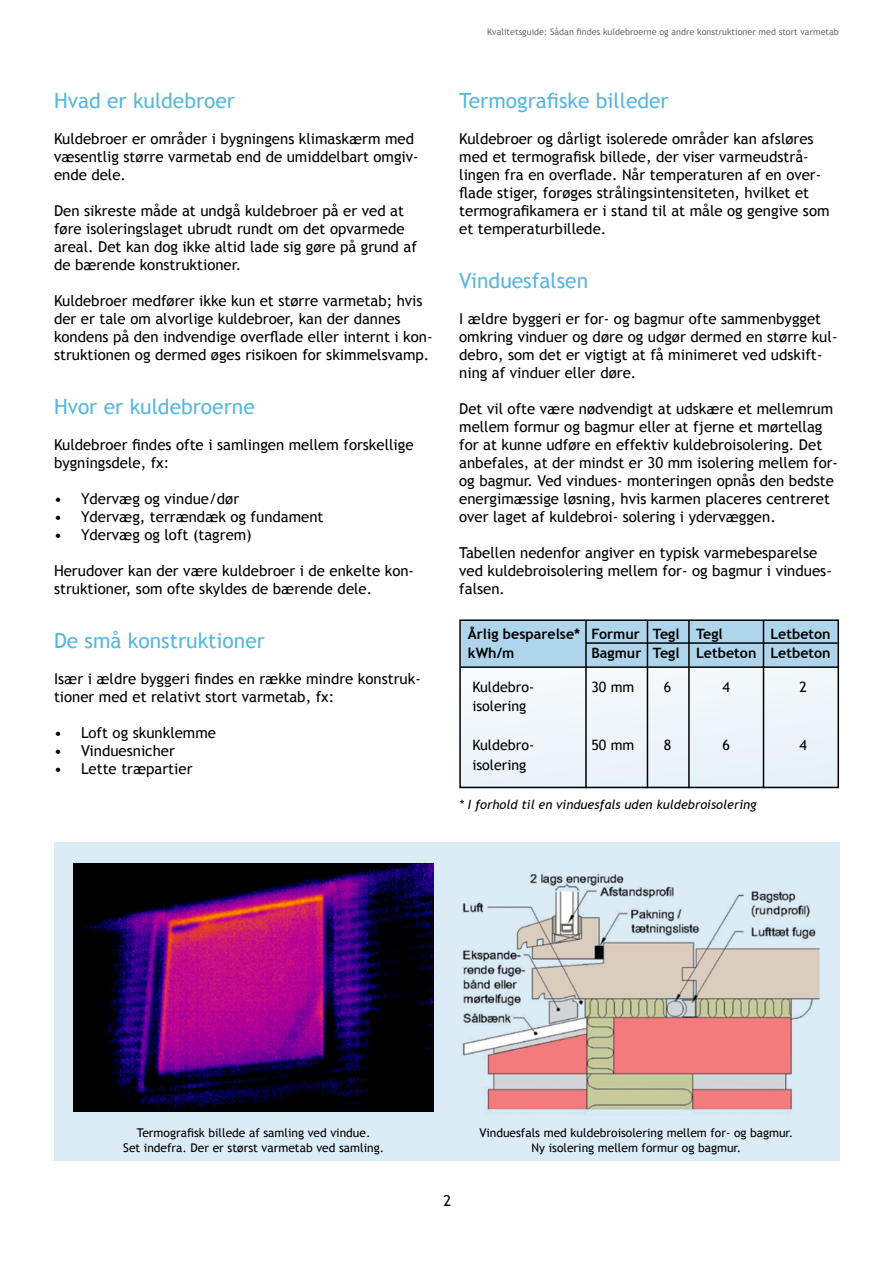
<style>
.page{position:relative;width:893px;height:1263px;background:#fff}
.page>*{position:absolute;margin:0;border:0;box-sizing:border-box;transform-origin:0 0}
.t1{font:21px "Trebuchet MS";color:#58b7dd}
.t2{font:15px/18px "Trebuchet MS";color:#000}
.t3{font:700 14.25px/19.5px "Trebuchet MS";color:#000}
.t4{font:14.25px "Trebuchet MS";color:#000}
.t5{font:italic 12.75px "Trebuchet MS";color:#000}
.t6{font:12px "Trebuchet MS";color:#000}
.t7{font:9px "Trebuchet MS";color:#6d6e71}
</style>
<div class="page">
<div style="left:54px;top:842px;width:785px;height:319px;background:#dcecf6"></div>
<img style="left:462px;top:874px;width:358px;height:241px">
<img style="left:74px;top:863px;width:360px;height:249px">
<div style="left:461px;top:620px;width:376px;height:47px;background:#aed5eb"></div>
<div style="left:461px;top:667px;width:376px;height:121px;background:#eef5fa"></div>
<div style="left:459px;top:619px;width:380px;height:169px;border:2px solid #000"></div>
<hr style="left:460px;top:666px;width:379px;height:2px;background:#000">
<hr style="left:585px;top:621px;width:2px;height:167px;background:#000">
<hr style="left:647px;top:621px;width:1px;height:167px;background:#000">
<hr style="left:688px;top:621px;width:2px;height:167px;background:#000">
<hr style="left:763px;top:621px;width:1px;height:167px;background:#000">
<hr style="left:586px;top:642px;width:251px;height:2px;background:#000">
<p class="t1" style="left:54px;top:88px;width:183px">Hvad er kuldebroer</p>
<p class="t2" style="left:54px;top:130px;width:366px">Kuldebroer er områder i bygningens klimaskærm med væsentlig større varmetab end de umiddelbart omgiv&shy;ende dele.</p>
<p class="t2" style="left:54px;top:202px;width:364px">Den sikreste måde at undgå kuldebroer på er ved at føre isoleringslaget ubrudt rundt om det opvarmede areal. Det kan dog ikke altid lade sig gøre på grund af de bærende konstruktioner.</p>
<p class="t2" style="left:54px;top:292px;width:380px">Kuldebroer medfører ikke kun et større varmetab; hvis der er tale om alvorlige kuldebroer, kan der dannes kondens på den indvendige overflade eller internt i kon&shy;struktionen og dermed øges risikoen for skimmelsvamp.</p>
<p class="t1" style="left:54px;top:394px;width:202px">Hvor er kuldebroerne</p>
<p class="t2" style="left:54px;top:436px;width:361px">Kuldebroer findes ofte i samlingen mellem forskellige bygningsdele, fx:</p>
<p class="t2" style="left:54px;top:490px;width:187px">• Ydervæg og vindue/dør</p>
<p class="t2" style="left:54px;top:508px;width:271px">• Ydervæg, terrændæk og fundament</p>
<p class="t2" style="left:54px;top:526px;width:199px">• Ydervæg og loft (tagrem)</p>
<p class="t2" style="left:54px;top:562px;width:362px">Herudover kan der være kuldebroer i de enkelte kon&shy;struktioner, som ofte skyldes de bærende dele.</p>
<p class="t1" style="left:54px;top:628px;width:212px">De små konstruktioner</p>
<p class="t2" style="left:54px;top:670px;width:368px">Især i ældre byggeri findes en række mindre konstruk&shy;tioner med et relativt stort varmetab, fx:</p>
<p class="t2" style="left:54px;top:724px;width:164px">• Loft og skunklemme</p>
<p class="t2" style="left:54px;top:742px;width:122px">• Vinduesnicher</p>
<p class="t2" style="left:54px;top:760px;width:140px">• Lette træpartier</p>
<p class="t7" style="left:487px;top:26px;width:353px">Kvalitetsguide: Sådan findes kuldebroerne og andre konstruktioner med stort varmetab</p>
<p class="t1" style="left:459px;top:88px;width:211px">Termografiske billeder</p>
<p class="t2" style="left:459px;top:130px;width:372px">Kuldebroer og dårligt isolerede områder kan afsløres med et termografisk billede, der viser varmeudstrå&shy;lingen fra en overflade. Når temperaturen af en over&shy;flade stiger, forøges strålingsintensiteten, hvilket et termografikamera er i stand til at måle og gengive som et temperaturbillede.</p>
<p class="t1" style="left:459px;top:268px;width:130px">Vinduesfalsen</p>
<p class="t2" style="left:459px;top:310px;width:380px">I ældre byggeri er for- og bagmur ofte sammenbygget omkring vinduer og døre og udgør dermed en større kul&shy;debro, som det er vigtigt at få minimeret ved udskift&shy;ning af vinduer eller døre.</p>
<p class="t2" style="left:459px;top:400px;width:380px">Det vil ofte være nødvendigt at udskære et mellemrum mellem formur og bagmur eller at fjerne et mørtellag for at kunne udføre en effektiv kuldebroisolering. Det anbefales, at der mindst er 30 mm isolering mellem for&shy;og bagmur. Ved vindues- monteringen opnås den bedste energimæssige løsning, hvis karmen placeres centreret over laget af kuldebroi- solering i ydervæggen.</p>
<p class="t2" style="left:459px;top:544px;width:374px">Tabellen nedenfor angiver en typisk varmebesparelse ved kuldebroisolering mellem for- og bagmur i vindues&shy;falsen.</p>
<p class="t3" style="left:468px;top:624px;width:114px">Årlig besparelse* kWh/m</p>
<p class="t3" style="left:591px;top:624px;width:50px">Formur</p>
<p class="t3" style="left:591px;top:643px;width:51px">Bagmur</p>
<p class="t3" style="left:653px;top:624px;width:28px">Tegl</p>
<p class="t3" style="left:653px;top:643px;width:28px">Tegl</p>
<p class="t3" style="left:696px;top:624px;width:28px">Tegl</p>
<p class="t3" style="left:696px;top:643px;width:62px">Letbeton</p>
<p class="t3" style="left:770px;top:624px;width:62px">Letbeton</p>
<p class="t3" style="left:770px;top:643px;width:62px">Letbeton</p>
<p class="t4" style="left:472px;top:678px;width:63px">Kuldebro-</p>
<p class="t4" style="left:472px;top:698px;width:55px">isolering</p>
<p class="t4" style="left:472px;top:737px;width:63px">Kuldebro-</p>
<p class="t4" style="left:472px;top:756px;width:55px">isolering</p>
<p class="t4" style="left:591px;top:678px;width:44px">30 mm</p>
<p class="t4" style="left:591px;top:737px;width:44px">50 mm</p>
<p class="t4" style="left:664px;top:678px;width:9px">6</p>
<p class="t4" style="left:664px;top:737px;width:9px">8</p>
<p class="t4" style="left:722px;top:678px;width:9px">4</p>
<p class="t4" style="left:722px;top:737px;width:9px">6</p>
<p class="t4" style="left:799px;top:678px;width:9px">2</p>
<p class="t4" style="left:799px;top:737px;width:9px">4</p>
<p class="t5" style="left:459px;top:796px;width:299px">* I forhold til en vinduesfals uden kuldebroisolering</p>
<p class="t6" style="left:137px;top:1126px;width:235px">Termografisk billede af samling ved vindue.</p>
<p class="t6" style="left:123px;top:1140px;width:262px">Set indefra. Der er størst varmetab ved samling.</p>
<p class="t2" style="left:443px;top:1192px;width:9px">2</p>
<p class="t6" style="left:480px;top:1126px;width:315px">Vinduesfals med kuldebroisolering mellem for- og bagmur.</p>
<p class="t6" style="left:532px;top:1140px;width:211px">Ny isolering mellem formur og bagmur.</p>
</div>
